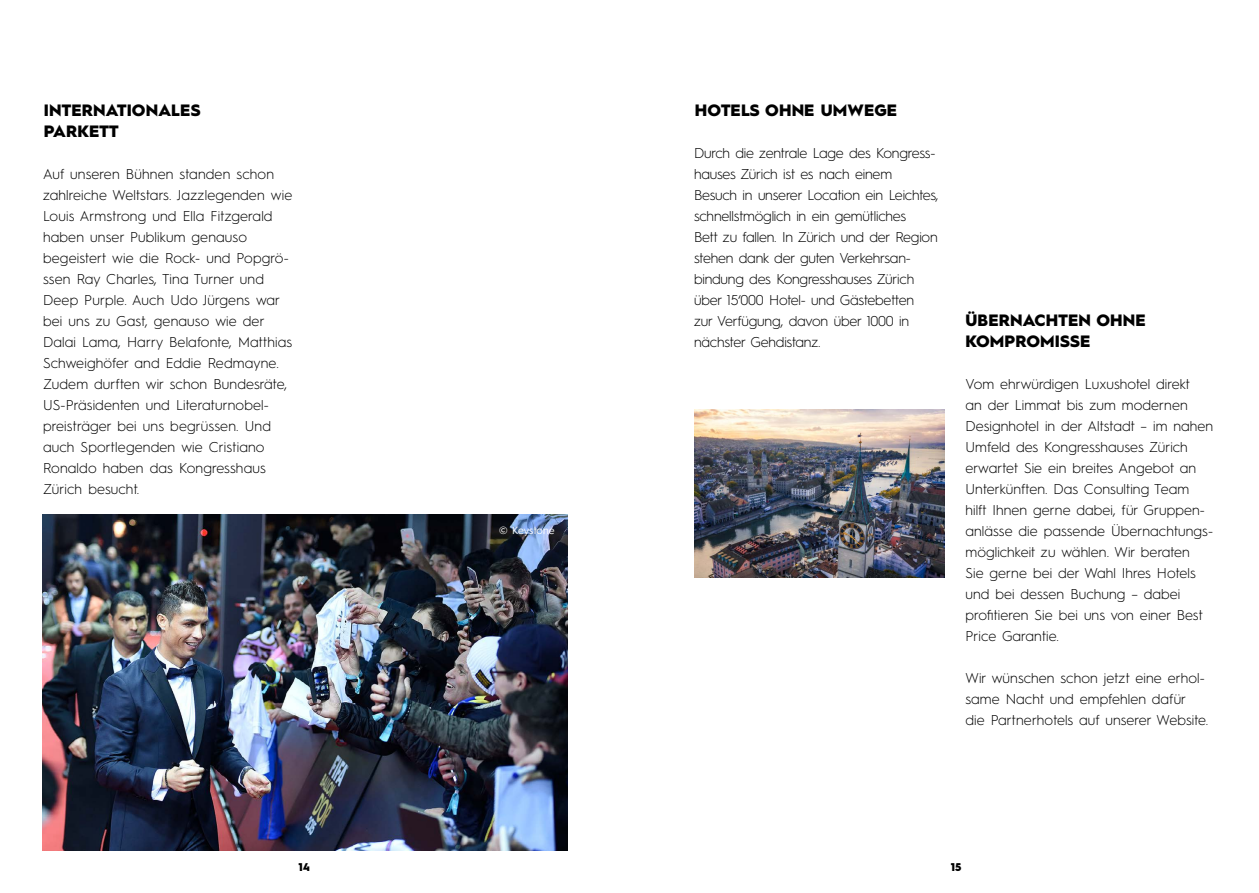
<style>
.page{position:relative;width:1259px;height:893px;background:#fff}
.page>*{position:absolute;margin:0;border:0;box-sizing:border-box;transform-origin:0 0}
.t1{font:900 16.5px/21px "Hurme Geometric Sans 1";letter-spacing:.01em;color:#000}
.t2{font:300 14.25px/21px "Hurme Geometric Sans 1";letter-spacing:.005em;color:#000}
.t3{font:300 14.25px/21px "Hurme Geometric Sans 1";letter-spacing:-.015em;color:#000}
.t4{font:900 11.25px "Hurme Geometric Sans 1";color:#000}
.t5{font:10.5px "Hurme Geometric Sans 1";letter-spacing:-.005em;color:#fff}
</style>
<div class="page">
<img style="left:43px;top:515px;width:524px;height:335px">
<img style="left:694px;top:410px;width:251px;height:168px">
<p class="t1" style="left:44px;top:99px;width:158px">INTERNATIONALES<br>PARKETT</p>
<p class="t2" style="left:43px;top:163px;width:251px">Auf unseren Bühnen standen schon zahlreiche Weltstars. Jazzlegenden wie Louis Armstrong und Ella Fitzgerald haben unser Publikum genauso begeistert wie die Rock- und Popgrö&shy;ssen Ray Charles, Tina Turner und Deep Purple. Auch Udo Jürgens war bei uns zu Gast, genauso wie der Dalai Lama, Harry Belafonte, Matthias Schweighöfer and Eddie Redmayne.<br>Zudem durften wir schon Bundesräte, US-Präsidenten und Literaturnobel&shy;preisträger bei uns begrüssen. Und auch Sportlegenden wie Cristiano Ronaldo haben das Kongresshaus Zürich besucht.</p>
<p class="t5" style="left:499px;top:523px;width:57px">© Keystone</p>
<p class="t1" style="left:695px;top:99px;width:204px">HOTELS OHNE UMWEGE</p>
<p class="t3" style="left:694px;top:142px;width:246px">Durch die zentrale Lage des Kongress&shy;hauses Zürich ist es nach einem Besuch in unserer Location ein Leichtes, schnellstmöglich in ein gemütliches<br>Bett zu fallen. In Zürich und der Region stehen dank der guten Verkehrsan&shy;bindung des Kongresshauses Zürich über 15‘000 Hotel- und Gästebetten<br>zur Verfügung, davon über 1000 in nächster Gehdistanz.</p>
<p class="t1" style="left:965px;top:309px;width:182px">ÜBERNACHTEN OHNE<br>KOMPROMISSE</p>
<p class="t2" style="left:965px;top:373px;width:249px">Vom ehrwürdigen Luxushotel direkt<br>an der Limmat bis zum modernen Designhotel in der Altstadt – im nahen Umfeld des Kongresshauses Zürich erwartet Sie ein breites Angebot an Unterkünften. Das Consulting Team hilft Ihnen gerne dabei, für Gruppen&shy;anlässe die passende Übernachtungs&shy;möglichkeit zu wählen. Wir beraten<br>Sie gerne bei der Wahl Ihres Hotels und bei dessen Buchung – dabei profitieren Sie bei uns von einer Best Price Garantie.</p>
<p class="t2" style="left:965px;top:667px;width:244px">Wir wünschen schon jetzt eine erhol&shy;same Nacht und empfehlen dafür die Partnerhotels auf unserer Website.</p>
<p class="t4" style="left:298px;top:859px;width:13px">14</p>
<p class="t4" style="left:950px;top:859px;width:12px">15</p>
</div>
